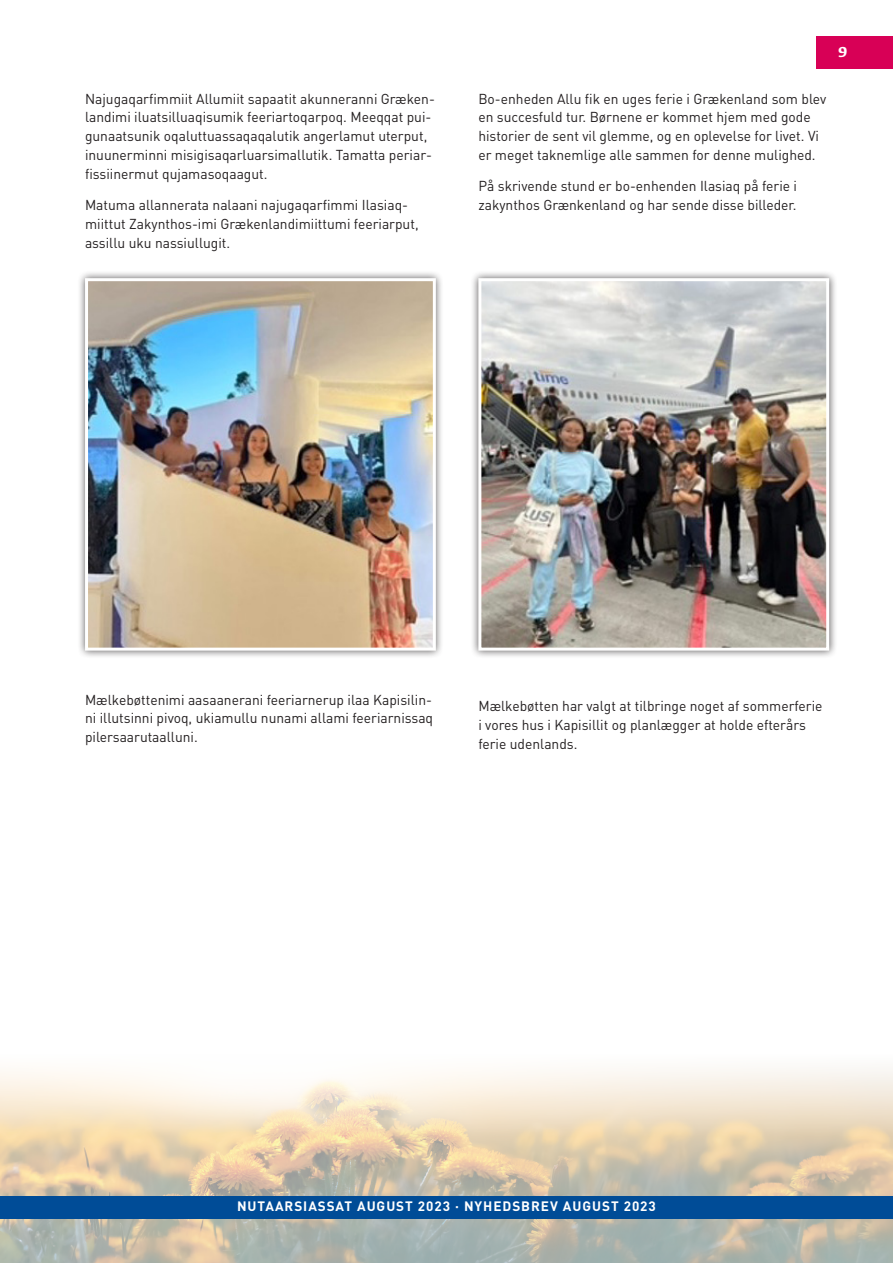
<style>
.page{position:relative;width:893px;height:1263px;background:#fff}
.page>*{position:absolute;margin:0;border:0;box-sizing:border-box;transform-origin:0 0}
.t1{font:700 15px "Kefa";color:#fff}
.Brødtekst{font:14.25px/18.8px "DIN";color:#231f20}
.t2{font:700 13.5px "DIN";letter-spacing:.07em;color:#fff}
</style>
<div class="page">
<img style="left:0;top:1069px;width:893px;height:194px">
<div style="left:0;top:1196px;width:893px;height:23px;background:#004c97"></div>
<div style="left:816px;top:36px;width:77px;height:33px;background:#d80056"></div>
<div style="left:77px;top:270px;width:367px;height:389px;background:#231f20;opacity:.75"></div>
<img style="left:89px;top:282px;width:343px;height:365px">
<div style="left:85px;top:278px;width:351px;height:373px;border:3px solid #fff"></div>
<div style="left:470px;top:270px;width:367px;height:389px;background:#231f20;opacity:.75"></div>
<img style="left:482px;top:282px;width:343px;height:365px">
<div style="left:478px;top:278px;width:351px;height:373px;border:3px solid #fff"></div>
<p class="Brødtekst" style="left:85px;top:89px;width:351px">Najugaqarfimmiit Allumiit sapaatit akunneranni Græken&shy;landimi iluatsilluaqisumik feeriartoqarpoq. Meeqqat pui&shy;gunaatsunik oqaluttuassaqaqalutik angerlamut uterput, inuunerminni misigisaqarluarsimallutik. Tamatta periar&shy;fissiinermut qujamasoqaagut.</p>
<p class="Brødtekst" style="left:85px;top:195px;width:335px">Matuma allannerata nalaani najugaqarfimmi Ilasiaq&shy;miittut Zakynthos-imi Grækenlandimiittumi feeriarput, assillu uku nassiullugit.</p>
<p class="t1" style="left:838px;top:42px;width:11px">9</p>
<p class="Brødtekst" style="left:478px;top:89px;width:349px">Bo-enheden Allu fik en uges ferie i Grækenland som blev en succesfuld tur. Børnene er kommet hjem med gode historier de sent vil glemme, og en oplevelse for livet. Vi er meget taknemlige alle sammen for denne mulighed.</p>
<p class="Brødtekst" style="left:478px;top:177px;width:320px">På skrivende stund er bo-enhenden Ilasiaq på ferie i zakynthos Grænkenland og har sende disse billeder.</p>
<p class="Brødtekst" style="left:85px;top:690px;width:350px;text-align:justify">Mælkebøttenimi aasaanerani feeriarnerup ilaa Kapisilin&shy;ni illutsinni pivoq, ukiamullu nunami allami feeriarnissaq pilersaarutaalluni.</p>
<p class="Brødtekst" style="left:478px;top:696px;width:346px">Mælkebøtten har valgt at tilbringe noget af sommerferie i vores hus i Kapisillit og planlægger at holde efterårs ferie udenlands.</p>
<p class="t2" style="left:237px;top:1197px;width:420px">NUTAARSIASSAT AUGUST 2023 · NYHEDSBREV AUGUST 2023</p>
</div>
